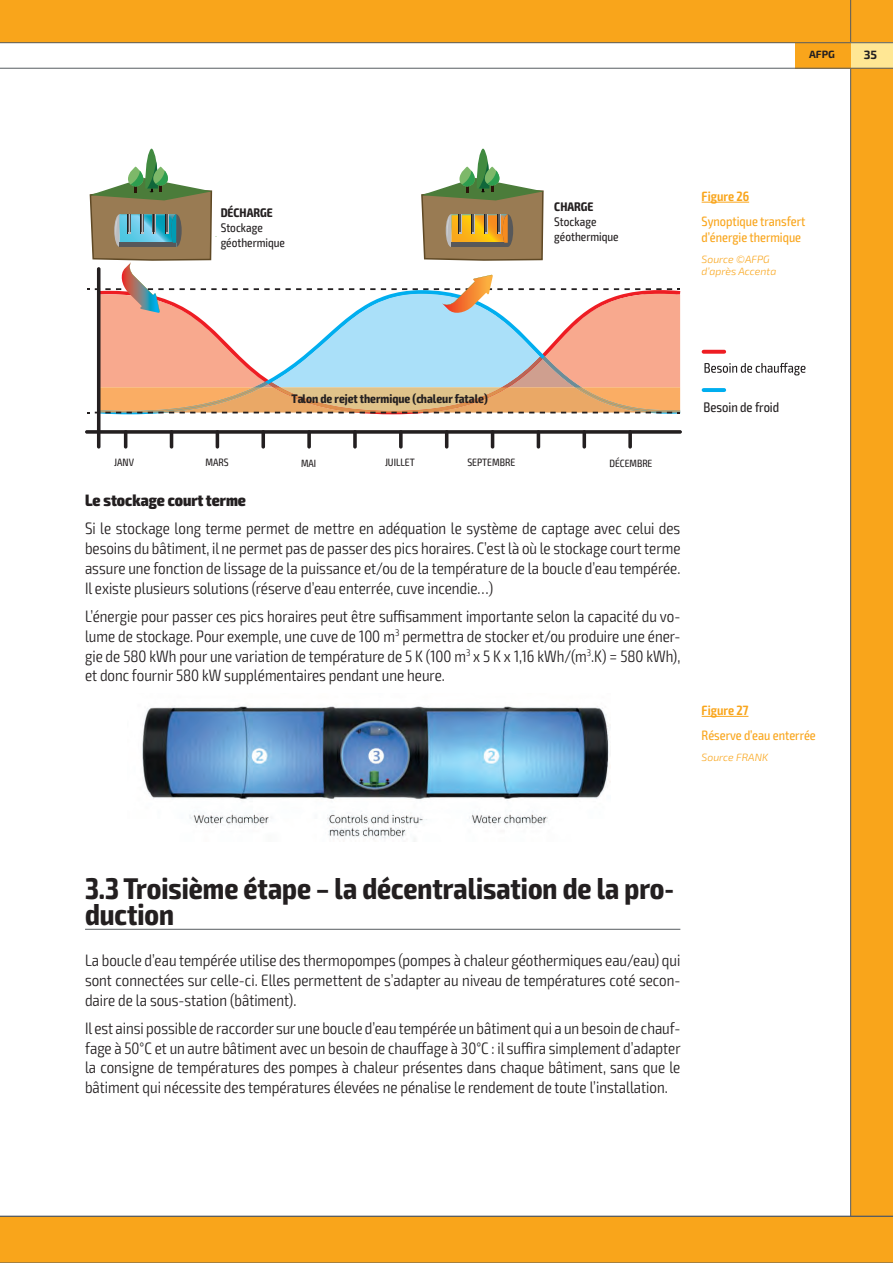
<style>
.page{position:relative;width:893px;height:1263px;background:#fff}
.page>*{position:absolute;margin:0;border:0;box-sizing:border-box;transform-origin:0 0}
.Titre_2{font:700 condensed 30px/25.5px "Exo 2";color:#231f20}
.courant{font:300 condensed 16.5px/19.8px "Exo 2";color:#231f20;text-align:justify}
.courant_bold{font:800 condensed 16.5px "Exo 2";color:#231f20}
.t1{font:condensed 13.8px "Exo 2";color:#231f20}
.FIGURE_COURANT{font:condensed 13.5px/16.2px "Exo 2";color:#f9a51b}
.t2{font:600 condensed 13.5px "Exo 2";color:#f9a51b}
.t3{font:700 condensed 12.45px "Exo 2";color:#231f20}
.t4{font:condensed 12.45px/15px "Exo 2";color:#231f20}
.t5{font:700 12px "Exo 2";color:#231f20}
.t6{font:condensed 10.65px "Exo 2";color:#231f20}
.FIGURE_COURANT-2{font:italic 300 10.5px/12.6px "Exo 2";color:#f9a51b}
.Nota_texte{font:condensed 10.5px "Exo 2";color:#231f20}
.t7{font:700 10.5px "Exo 2";color:#231f20}
</style>
<div class="page">
<div style="left:0;top:0;width:893px;height:43px;background:#f9a51b"></div>
<div style="left:850px;top:0;width:43px;height:1216px;background:#f9a51b"></div>
<div style="left:850px;top:43px;width:43px;height:25px;background:#ffe794"></div>
<div style="left:0;top:1217px;width:893px;height:46px;background:#f9a51b"></div>
<div style="left:795px;top:43px;width:55px;height:25px;background:#f9a51b"></div>
<hr style="left:0;top:42px;width:893px;height:1px;background:#575c60">
<hr style="left:0;top:68px;width:893px;height:1px;background:#575c60">
<hr style="left:0;top:1216px;width:893px;height:1px;background:#575c60">
<hr style="left:702px;top:716px;width:46px;height:1px;background:#f9a51b">
<hr style="left:85px;top:929px;width:595px;height:1px;background:#575c60">
<svg style="left:85px;top:430px;width:597px;height:4px;background:#3a3738"></svg>
<hr style="left:97px;top:267px;width:3px;height:182px;background:#231f20;border-radius:2px">
<svg style="left:582px;top:430px;width:4px;height:19px"></svg>
<hr style="left:537px;top:430px;width:3px;height:19px;background:#231f20;border-radius:2px">
<hr style="left:491px;top:430px;width:3px;height:19px;background:#231f20;border-radius:2px">
<hr style="left:445px;top:430px;width:3px;height:19px;background:#231f20;border-radius:2px">
<svg style="left:399px;top:430px;width:4px;height:19px"></svg>
<svg style="left:353px;top:430px;width:4px;height:19px"></svg>
<svg style="left:307px;top:430px;width:4px;height:19px"></svg>
<svg style="left:261px;top:430px;width:4px;height:19px"></svg>
<hr style="left:216px;top:430px;width:3px;height:19px;background:#231f20;border-radius:2px">
<hr style="left:170px;top:430px;width:3px;height:19px;background:#231f20;border-radius:2px">
<hr style="left:124px;top:430px;width:3px;height:19px;background:#231f20;border-radius:2px">
<svg style="left:628px;top:430px;width:4px;height:19px"></svg>
<img style="left:142px;top:706px;width:469px;height:136px">
<hr style="left:702px;top:202px;width:47px;height:1px;background:#f9a51b">
<svg style="left:704px;top:350px;width:20px;height:4px"></svg>
<svg style="left:704px;top:363px;width:101px;height:12px"></svg>
<svg style="left:704px;top:388px;width:20px;height:4px"></svg>
<svg style="left:87px;top:148px;width:593px;height:265px"></svg>
<p class="t7" style="left:809px;top:47px;width:27px">AFPG</p>
<p class="t5" style="left:864px;top:46px;width:15px">35</p>
<p class="t3" style="left:221px;top:205px;width:53px">DÉCHARGE</p>
<p class="t4" style="left:221px;top:220px;width:66px">Stockage géothermique</p>
<p class="t3" style="left:554px;top:200px;width:41px">CHARGE</p>
<p class="t4" style="left:554px;top:215px;width:66px">Stockage géothermique</p>
<p class="t2" style="left:702px;top:188px;width:49px">Figure 26</p>
<p class="FIGURE_COURANT" style="left:702px;top:213px;width:105px">Synoptique transfert d’énergie thermique</p>
<p class="FIGURE_COURANT-2" style="left:702px;top:252px;width:76px">Source ©AFPG d’après Accenta</p>
<p class="t3" style="left:292px;top:392px;width:198px">Talon de rejet thermique (chaleur fatale)</p>
<p class="Nota_texte" style="left:301px;top:457px;width:17px">MAI</p>
<p class="Nota_texte" style="left:610px;top:457px;width:44px">DÉCEMBRE</p>
<p class="t6" style="left:114px;top:456px;width:21px">JANV</p>
<p class="t6" style="left:206px;top:456px;width:25px">MARS</p>
<p class="t6" style="left:385px;top:456px;width:31px">JUILLET</p>
<p class="t6" style="left:467px;top:456px;width:49px">SEPTEMBRE</p>
<p class="courant_bold" style="left:85px;top:490px;width:162px">Le stockage court terme</p>
<p class="courant" style="left:85px;top:519px;width:597px">Si le stockage long terme permet de mettre en adéquation le système de captage avec celui des besoins du bâtiment, il ne permet pas de passer des pics horaires. C’est là où le stockage court terme assure une fonction de lissage de la puissance et/ou de la température de la boucle d’eau tempérée.<br>Il existe plusieurs solutions (réserve d’eau enterrée, cuve incendie…)</p>
<p class="courant" style="left:85px;top:607px;width:597px">L’énergie pour passer ces pics horaires peut être suffisamment importante selon la capacité du vo&shy;lume de stockage. Pour exemple, une cuve de 100 m<sup>3</sup> permettra de stocker et/ou produire une éner&shy;gie de 580 kWh pour une variation de température de 5 K (100 m<sup>3</sup> x 5 K x 1,16 kWh/(m<sup>3</sup>.K) = 580 kWh), et donc fournir 580 kW supplémentaires pendant une heure.</p>
<p class="t1" style="left:704px;top:399px;width:77px">Besoin de froid</p>
<p class="t2" style="left:702px;top:702px;width:48px">Figure 27</p>
<p class="FIGURE_COURANT" style="left:702px;top:727px;width:116px">Réserve d’eau enterrée</p>
<p class="FIGURE_COURANT-2" style="left:702px;top:750px;width:68px">Source FRANK</p>
<p class="Titre_2" style="left:85px;top:877px;width:590px">3.3 Troisième étape – la décentralisation de la pro&shy;duction</p>
<p class="courant" style="left:85px;top:950px;width:597px">La boucle d’eau tempérée utilise des thermopompes (pompes à chaleur géothermiques eau/eau) qui sont connectées sur celle-ci. Elles permettent de s’adapter au niveau de températures coté secon&shy;daire de la sous-station (bâtiment).</p>
<p class="courant" style="left:85px;top:1018px;width:597px">Il est ainsi possible de raccorder sur une boucle d’eau tempérée un bâtiment qui a un besoin de chauf&shy;fage à 50°C et un autre bâtiment avec un besoin de chauffage à 30°C : il suffira simplement d’adapter la consigne de températures des pompes à chaleur présentes dans chaque bâtiment, sans que le bâtiment qui nécessite des températures élevées ne pénalise le rendement de toute l’installation.</p>
</div>
